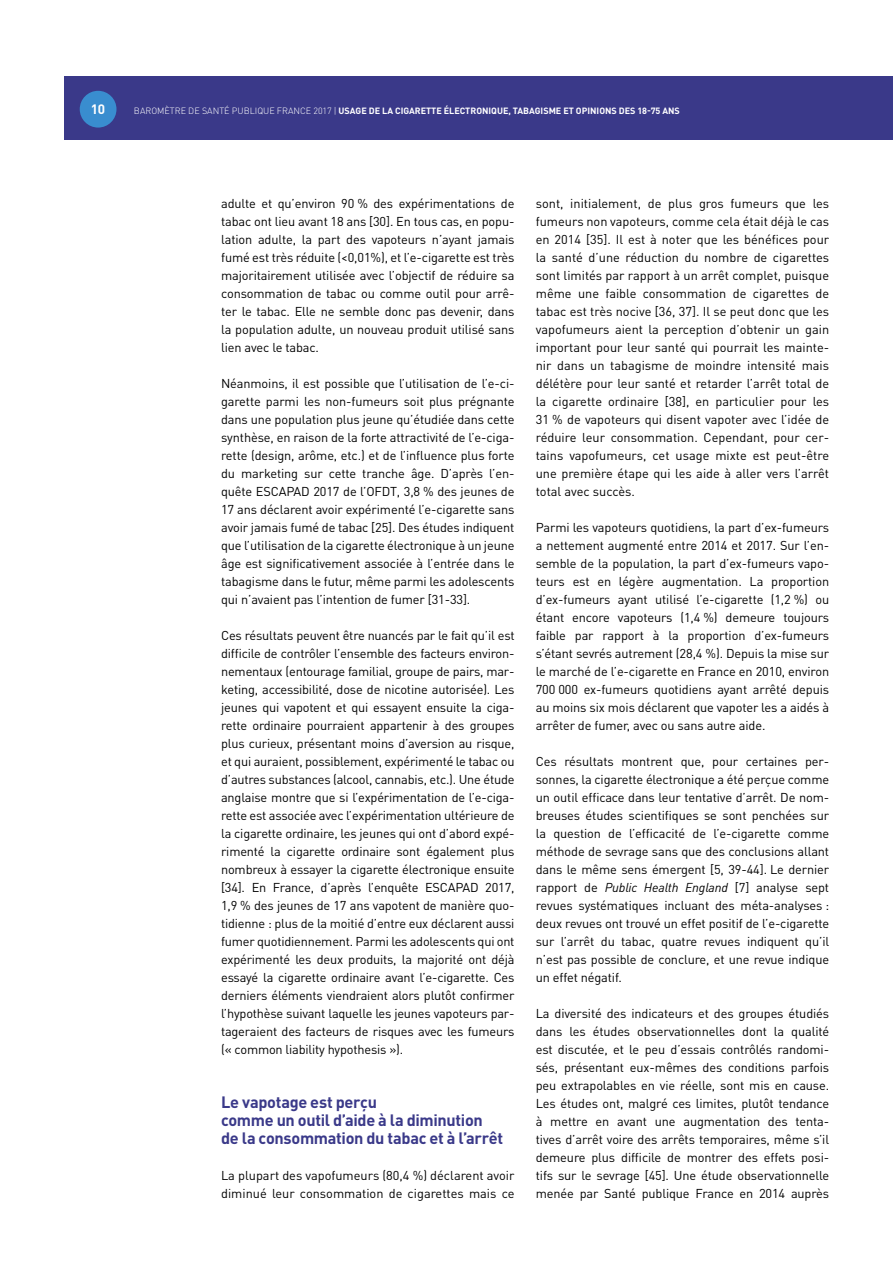
<style>
.page{position:relative;width:893px;height:1263px;background:#fff}
.page>*{position:absolute;margin:0;border:0;box-sizing:border-box;transform-origin:0 0}
.t1{font:700 16.35px/18px "DIN Pro";letter-spacing:-.02em;color:#3a3989}
.t2{font:700 13.5px "DIN Pro";color:#fff}
.t3{font:12.75px/18px "DIN Pro";letter-spacing:-.01em;color:#000;text-align:justify}
.t4{font:700 9px "DIN Pro";color:#fff}
.s1{font-weight:300}
.s2{font-style:italic}
</style>
<div class="page">
<div style="left:64px;top:77px;width:829px;height:63px;background:#3a3989"></div>
<div style="left:80px;top:91px;width:36px;height:37px;background:#398dcf;border-radius:50%"></div>
<p class="t2" style="left:91px;top:100px;width:16px">10</p>
<p class="t4" style="left:134px;top:105px;width:547px"><span class="s1">BAROMÈTRE DE SANTÉ PUBLIQUE FRANCE 2017 |</span> USAGE DE LA CIGARETTE ÉLECTRONIQUE, TABAGISME ET OPINIONS DES 18-75 ANS</p>
<p class="t3" style="left:221px;top:194px;width:295px">adulte et qu’environ 90 % des expérimentations de tabac ont lieu avant 18 ans [30]. En tous cas, en popu‑ lation adulte, la part des vapoteurs n’ayant jamais fumé est très réduite (&lt;0,01%), et l’e‑cigarette est très majoritairement utilisée avec l’objectif de réduire sa consommation de tabac ou comme outil pour arrê‑ ter le tabac. Elle ne semble donc pas devenir, dans la population adulte, un nouveau produit utilisé sans lien avec le tabac.</p>
<p class="t3" style="left:221px;top:374px;width:295px">Néanmoins, il est possible que l’utilisation de l’e‑ci‑ garette parmi les non‑fumeurs soit plus prégnante dans une population plus jeune qu’étudiée dans cette synthèse, en raison de la forte attractivité de l’e‑ciga‑ rette (design, arôme, etc.) et de l’influence plus forte du marketing sur cette tranche âge. D’après l’en‑ quête ESCAPAD 2017 de l’OFDT, 3,8 % des jeunes de 17 ans déclarent avoir expérimenté l’e‑cigarette sans avoir jamais fumé de tabac [25]. Des études indiquent que l’utilisation de la cigarette électronique à un jeune âge est significativement associée à l’entrée dans le tabagisme dans le futur, même parmi les adolescents qui n’avaient pas l’intention de fumer [31‑33].</p>
<p class="t3" style="left:221px;top:626px;width:295px">Ces résultats peuvent être nuancés par le fait qu’il est difficile de contrôler l’ensemble des facteurs environ‑ nementaux (entourage familial, groupe de pairs, mar‑ keting, accessibilité, dose de nicotine autorisée). Les jeunes qui vapotent et qui essayent ensuite la ciga‑ rette ordinaire pourraient appartenir à des groupes plus curieux, présentant moins d’aversion au risque, et qui auraient, possiblement, expérimenté le tabac ou d’autres substances (alcool, cannabis, etc.). Une étude anglaise montre que si l’expérimentation de l’e‑ciga‑ rette est associée avec l’expérimentation ultérieure de la cigarette ordinaire, les jeunes qui ont d’abord expé‑ rimenté la cigarette ordinaire sont également plus nombreux à essayer la cigarette électronique ensuite [34]. En France, d’après l’enquête ESCAPAD 2017, 1,9 % des jeunes de 17 ans vapotent de manière quo‑ tidienne : plus de la moitié d’entre eux déclarent aussi fumer quotidiennement. Parmi les adolescents qui ont expérimenté les deux produits, la majorité ont déjà essayé la cigarette ordinaire avant l’e‑cigarette. Ces derniers éléments viendraient alors plutôt confirmer l’hypothèse suivant laquelle les jeunes vapoteurs par‑ tageraient des facteurs de risques avec les fumeurs (« common liability hypothesis »).</p>
<p class="t1" style="left:221px;top:1092px;width:284px">Le vapotage est perçu<br>comme un outil d’aide à la diminution de la consommation du tabac et à l’arrêt</p>
<p class="t3" style="left:221px;top:1166px;width:295px">La plupart des vapofumeurs (80,4 %) déclarent avoir diminué leur consommation de cigarettes mais ce</p>
<p class="t3" style="left:536px;top:194px;width:295px">sont, initialement, de plus gros fumeurs que les fumeurs non vapoteurs, comme cela était déjà le cas en 2014 [35]. Il est à noter que les bénéfices pour la santé d’une réduction du nombre de cigarettes sont limités par rapport à un arrêt complet, puisque même une faible consommation de cigarettes de tabac est très nocive [36, 37]. Il se peut donc que les vapofumeurs aient la perception d’obtenir un gain important pour leur santé qui pourrait les mainte‑ nir dans un tabagisme de moindre intensité mais délétère pour leur santé et retarder l’arrêt total de la cigarette ordinaire [38], en particulier pour les 31 % de vapoteurs qui disent vapoter avec l’idée de réduire leur consommation. Cependant, pour cer‑ tains vapofumeurs, cet usage mixte est peut‑être une première étape qui les aide à aller vers l’arrêt total avec succès.</p>
<p class="t3" style="left:536px;top:518px;width:295px">Parmi les vapoteurs quotidiens, la part d’ex‑fumeurs a nettement augmenté entre 2014 et 2017. Sur l’en‑ semble de la population, la part d’ex‑fumeurs vapo‑ teurs est en légère augmentation. La proportion d’ex‑fumeurs ayant utilisé l’e‑cigarette (1,2 %) ou étant encore vapoteurs (1,4 %) demeure toujours faible par rapport à la proportion d’ex‑fumeurs s’étant sevrés autrement (28,4 %). Depuis la mise sur le marché de l’e‑cigarette en France en 2010, environ 700 000 ex‑fumeurs quotidiens ayant arrêté depuis au moins six mois déclarent que vapoter les a aidés à arrêter de fumer, avec ou sans autre aide.</p>
<p class="t3" style="left:536px;top:752px;width:295px">Ces résultats montrent que, pour certaines per‑ sonnes, la cigarette électronique a été perçue comme un outil efficace dans leur tentative d’arrêt. De nom‑ breuses études scientifiques se sont penchées sur la question de l’efficacité de l’e‑cigarette comme méthode de sevrage sans que des conclusions allant dans le même sens émergent [5, 39‑44]. Le dernier rapport de <span class="s2">Public Health England</span> [7] analyse sept revues systématiques incluant des méta‑analyses : deux revues ont trouvé un effet positif de l’e‑cigarette sur l’arrêt du tabac, quatre revues indiquent qu’il n’est pas possible de conclure, et une revue indique un effet négatif.</p>
<p class="t3" style="left:536px;top:1004px;width:295px">La diversité des indicateurs et des groupes étudiés dans les études observationnelles dont la qualité est discutée, et le peu d’essais contrôlés randomi‑ sés, présentant eux‑mêmes des conditions parfois peu extrapolables en vie réelle, sont mis en cause.<br>Les études ont, malgré ces limites, plutôt tendance à mettre en avant une augmentation des tenta‑ tives d’arrêt voire des arrêts temporaires, même s’il demeure plus difficile de montrer des effets posi‑ tifs sur le sevrage [45]. Une étude observationnelle menée par Santé publique France en 2014 auprès</p>
</div>
